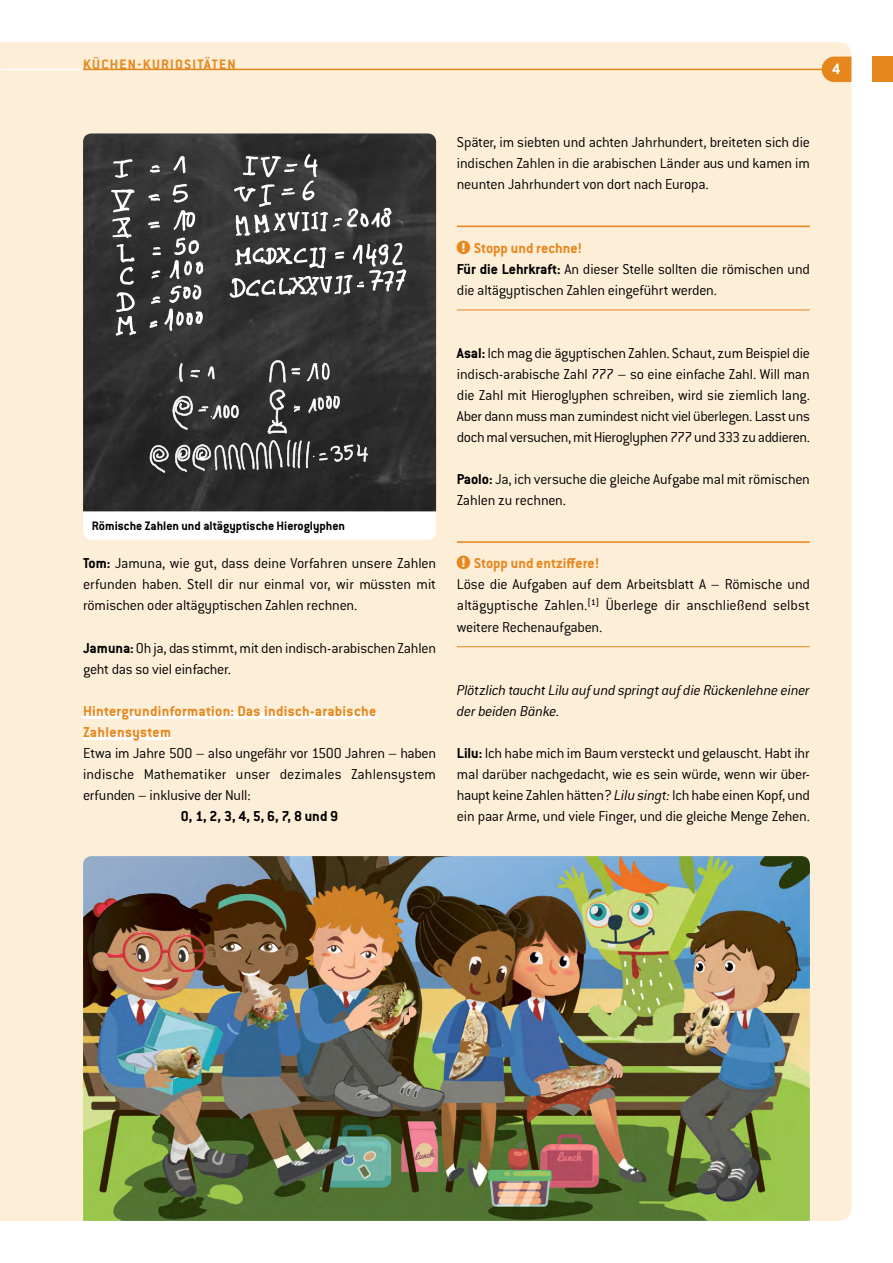
<style>
.page{position:relative;width:893px;height:1263px;background:#fff}
.page>*{position:absolute;margin:0;border:0;box-sizing:border-box;transform-origin:0 0}
.t1{font:700 16.5px "Conduit ITC Pro";color:#fff}
._01_Copy{font:300 15.75px/21px "Conduit ITC Pro";letter-spacing:-.015em;color:#000;text-align:justify}
._01_Copy_Stop_Kitche{font:300 15.75px/21px "Conduit ITC Pro";letter-spacing:-.01em;color:#000}
._01_Copy_OhneLZ{font:300 15.75px/21px "Conduit ITC Pro";letter-spacing:-.005em;color:#000;text-align:justify}
.H4_Kitchen{font:700 15.75px/21px "Conduit ITC Pro";letter-spacing:.015em;color:#e6871e}
._01_Copy-2{font:italic 300 15.75px/21px "Conduit ITC Pro";letter-spacing:-.015em;color:#000}
._01_Copy_OhneLZ-2{font:700 15.75px "Conduit ITC Pro";color:#000}
.t2{font:700 15px "Conduit ITC Pro";letter-spacing:.08em;color:#e6871e}
.t3{font:700 13.5px "Conduit ITC Pro";color:#000}
.s1{font-weight:700}
.s2{font-style:italic}
</style>
<div class="page">
<div style="left:0;top:42px;width:851px;height:1179px;background:#fdeed8"></div>
<img style="left:83px;top:856px;width:727px;height:365px">
<div style="left:83px;top:713px;width:294px;height:6px;background:#fff"></div>
<div style="left:83px;top:734px;width:88px;height:6px;background:#fff"></div>
<hr style="left:457px;top:226px;width:353px;height:1px;background:#e6871e">
<hr style="left:457px;top:310px;width:353px;height:1px;background:#e6871e">
<hr style="left:457px;top:541px;width:353px;height:2px;background:#e6871e">
<hr style="left:457px;top:646px;width:353px;height:1px;background:#e6871e">
<img style="left:83px;top:133px;width:353px;height:379px">
<svg style="left:173px;top:210px;width:22px;height:21px"></svg>
<svg style="left:111px;top:189px;width:23px;height:49px"></svg>
<svg style="left:116px;top:292px;width:20px;height:44px"></svg>
<svg style="left:172px;top:184px;width:16px;height:19px"></svg>
<svg style="left:113px;top:159px;width:19px;height:19px"></svg>
<svg style="left:117px;top:244px;width:17px;height:41px"></svg>
<svg style="left:174px;top:156px;width:11px;height:17px"></svg>
<svg style="left:170px;top:238px;width:33px;height:41px"></svg>
<svg style="left:148px;top:194px;width:12px;height:7px"></svg>
<svg style="left:148px;top:222px;width:12px;height:6px"></svg>
<svg style="left:150px;top:165px;width:10px;height:8px"></svg>
<svg style="left:150px;top:285px;width:53px;height:46px"></svg>
<svg style="left:151px;top:270px;width:9px;height:8px"></svg>
<svg style="left:153px;top:247px;width:8px;height:8px"></svg>
<svg style="left:234px;top:154px;width:158px;height:82px;background:#515151"></svg>
<svg style="left:229px;top:243px;width:177px;height:55px"></svg>
<svg style="left:179px;top:363px;width:4px;height:19px"></svg>
<svg style="left:190px;top:370px;width:10px;height:7px"></svg>
<svg style="left:208px;top:366px;width:7px;height:13px"></svg>
<svg style="left:269px;top:360px;width:31px;height:23px"></svg>
<svg style="left:172px;top:396px;width:67px;height:34px;background:#585858"></svg>
<svg style="left:267px;top:389px;width:20px;height:45px"></svg>
<svg style="left:294px;top:405px;width:6px;height:7px"></svg>
<svg style="left:308px;top:396px;width:32px;height:17px"></svg>
<svg style="left:150px;top:445px;width:19px;height:28px"></svg>
<svg style="left:175px;top:440px;width:193px;height:32px;background:#575757"></svg>
<svg style="left:307px;top:363px;width:23px;height:18px"></svg>
<svg style="left:83px;top:512px;width:353px;height:28px"></svg>
<hr style="left:83px;top:69px;width:766px;height:1px;background:#e6871e">
<hr style="left:1px;top:69px;width:82px;height:1px;background:#fff">
<div style="left:872px;top:57px;width:21px;height:25px;background:#e6871e"></div>
<div style="left:822px;top:57px;width:29px;height:25px;background:#e6871e;border-radius:13px"></div>
<p class="t2" style="left:83px;top:55px;width:154px">KÜCHEN-KURIOSITÄTEN</p>
<p class="t1" style="left:832px;top:59px;width:10px">4</p>
<p class="t3" style="left:92px;top:518px;width:255px">Römische Zahlen und altägyptische Hieroglyphen</p>
<p class="_01_Copy" style="left:83px;top:553px;width:355px"><span class="s1">Tom:</span> Jamuna, wie gut, dass deine Vorfahren unsere Zahlen erfunden haben. Stell dir nur einmal vor, wir müssten mit römischen oder altägyptischen Zahlen rechnen.</p>
<p class="_01_Copy" style="left:83px;top:637px;width:355px"><span class="s1">Jamuna:</span> Oh ja, das stimmt, mit den indisch-arabischen Zahlen geht das so viel einfacher.</p>
<p class="H4_Kitchen" style="left:83px;top:700px;width:295px">Hintergrundinformation: Das indisch-arabische<br>Zahlensystem</p>
<p class="_01_Copy_OhneLZ" style="left:83px;top:742px;width:355px">Etwa im Jahre 500 – also ungefähr vor 1500 Jahren – haben indische Mathematiker unser dezimales Zahlensystem erfunden – inklusive der Null:</p>
<p class="_01_Copy_OhneLZ-2" style="left:181px;top:807px;width:159px">0, 1, 2, 3, 4, 5, 6, 7, 8 und 9</p>
<p class="_01_Copy" style="left:457px;top:132px;width:355px">Später, im siebten und achten Jahrhundert, breiteten sich die indischen Zahlen in die arabischen Länder aus und kamen im neunten Jahrhundert von dort nach Europa.</p>
<p class="H4_Kitchen" style="left:457px;top:237px;width:127px">■ Stopp und rechne!</p>
<p class="_01_Copy_Stop_Kitche" style="left:457px;top:258px;width:354px"><span class="s1">Für die Lehrkraft:</span> An dieser Stelle sollten die römischen und die altägyptischen Zahlen eingeführt werden.</p>
<p class="_01_Copy" style="left:457px;top:343px;width:355px"><span class="s1">Asal:</span> Ich mag die ägyptischen Zahlen. Schaut, zum Beispiel die indisch-arabische Zahl 777 – so eine einfache Zahl. Will man die Zahl mit Hieroglyphen schreiben, wird sie ziemlich lang.<br>Aber dann muss man zumindest nicht viel überlegen. Lasst uns doch mal versuchen, mit Hieroglyphen 777 und 333 zu addieren.</p>
<p class="_01_Copy" style="left:457px;top:469px;width:355px"><span class="s1">Paolo:</span> Ja, ich versuche die gleiche Aufgabe mal mit römischen<br>Zahlen zu rechnen.</p>
<p class="H4_Kitchen" style="left:457px;top:553px;width:144px">■ Stopp und entziffere!</p>
<p class="_01_Copy_Stop_Kitche" style="left:457px;top:574px;width:355px;text-align:justify">Löse die Aufgaben auf dem Arbeitsblatt A – Römische und altägyptische Zahlen.<sup>[1]</sup> Überlege dir anschließend selbst weitere Rechenaufgaben.</p>
<p class="_01_Copy-2" style="left:457px;top:679px;width:354px">Plötzlich taucht Lilu auf und springt auf die Rückenlehne einer der beiden Bänke.</p>
<p class="_01_Copy" style="left:457px;top:742px;width:355px"><span class="s1">Lilu:</span> Ich habe mich im Baum versteckt und gelauscht. Habt ihr mal darüber nachgedacht, wie es sein würde, wenn wir über&shy;haupt keine Zahlen hätten? <span class="s2">Lilu singt:</span> Ich habe einen Kopf, und ein paar Arme, und viele Finger, und die gleiche Menge Zehen.</p>
</div>
